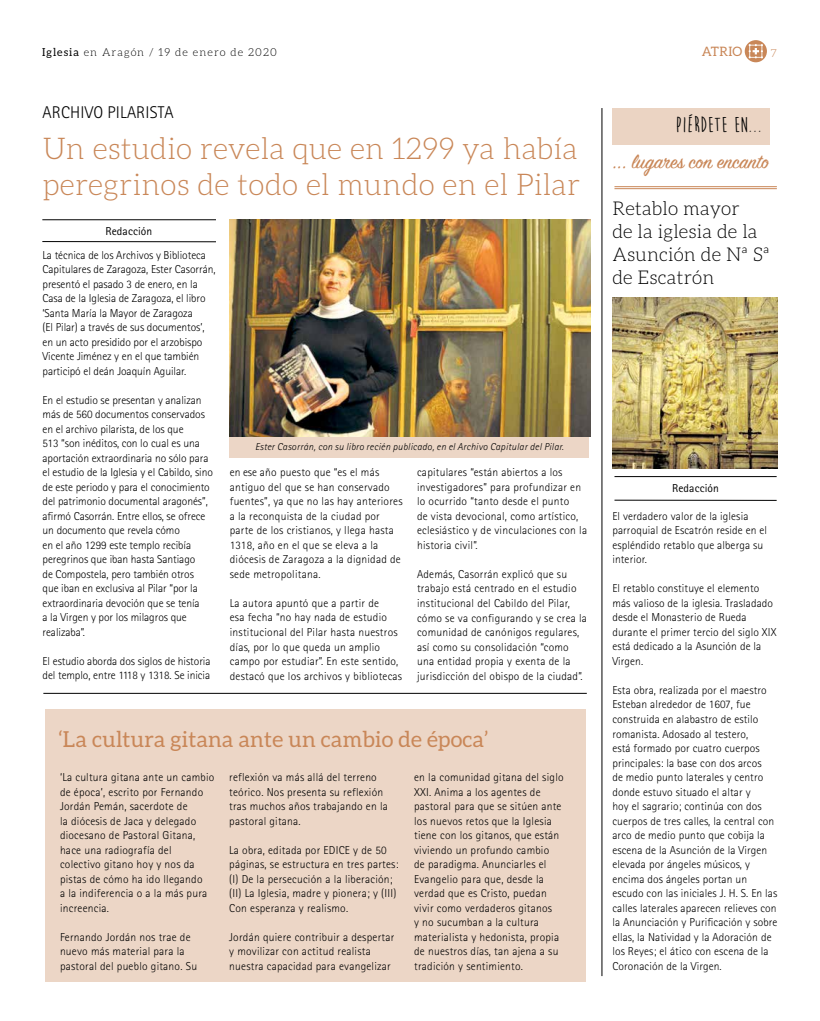
<style>
.page{position:relative;width:820px;height:1021px;background:#fff}
.page>*{position:absolute;margin:0;border:0;box-sizing:border-box;transform-origin:0 0}
.t1{font:300 30px/36px "Aleo";letter-spacing:.01em;color:#c98758}
.t2{font:22px "Aleo";letter-spacing:.01em;color:#c98758}
.t3{font:22px "Sign Painter House Script";color:#c98758}
.t4{font:700 22px "Moon Flower";letter-spacing:.02em;color:#000}
.t5{font:300 19px/23px "Aleo";letter-spacing:.01em;color:#000}
.t6{font:300 17px "Rotis Sans Serif";letter-spacing:.01em;color:#000}
.t7{font:13px "Aleo";letter-spacing:.01em;color:#c98758}
.t8{font:300 11.5px/14.5px "Rotis Sans Serif";letter-spacing:.02em;color:#000}
.t9{font:300 11.5px/14.5px "Rotis Sans Serif";letter-spacing:-.005em;color:#000}
.t10{font:11.5px "Rotis Sans Serif";letter-spacing:.01em;color:#000}
.t11{font:300 11px "Aleo";letter-spacing:.1em;color:#000}
.t12{font:300 11px "Aleo";color:#c98758}
.t13{font:italic 300 10px "Rotis Sans Serif";letter-spacing:.025em;color:#000}
.s1{font-weight:400}
</style>
<div class="page">
<div style="left:45px;top:709px;width:540px;height:272px;background:#ecd6c6"></div>
<svg style="left:744px;top:40px;width:22px;height:22px"></svg>
<div style="left:612px;top:108px;width:157px;height:36px;background:#ebd4c3"></div>
<img style="left:612px;top:297px;width:165px;height:171px">
<hr style="left:614px;top:186px;width:162px;height:1px;background:#c98758">
<hr style="left:614px;top:188px;width:162px;height:1px;background:#c98758">
<hr style="left:614px;top:476px;width:162px;height:1px;background:#000">
<hr style="left:614px;top:500px;width:162px;height:1px;background:#000">
<hr style="left:601px;top:108px;width:1px;height:868px;background:#000">
<hr style="left:43px;top:693px;width:543px;height:1px;background:#000">
<img style="left:230px;top:220px;width:360px;height:216px">
<hr style="left:42px;top:219px;width:174px;height:1px;background:#000">
<hr style="left:42px;top:241px;width:174px;height:1px;background:#000">
<div style="left:229px;top:437px;width:359px;height:20px;background:#ecd6c6"></div>
<p class="t11" style="left:42px;top:46px;width:236px"><span class="s1">Iglesia</span> en Aragón / 19 de enero de 2020</p>
<p class="t7" style="left:701px;top:44px;width:42px">ATRIO</p>
<p class="t12" style="left:770px;top:47px;width:8px">7</p>
<h3 class="t6" style="left:43px;top:103px;width:132px">ARCHIVO PILARISTA</h3>
<h1 class="t1" style="left:43px;top:131px;width:538px">Un estudio revela que en 1299 ya había peregrinos de todo el mundo en el Pilar</h1>
<p class="t10" style="left:105px;top:225px;width:48px">Redacción</p>
<p class="t9" style="left:43px;top:247px;width:174px">La técnica de los Archivos y Biblioteca Capitulares de Zaragoza, Ester Casorrán, presentó el pasado 3 de enero, en la Casa de la Iglesia de Zaragoza, el libro ‘Santa María la Mayor de Zaragoza<br>(El Pilar) a través de sus documentos’, en un acto presidido por el arzobispo Vicente Jiménez y en el que también participó el deán Joaquín Aguilar.</p>
<p class="t9" style="left:43px;top:392px;width:172px">En el estudio se presentan y analizan más de 560 documentos conservados en el archivo pilarista, de los que<br>513 “son inéditos, con lo cual es una aportación extraordinaria no sólo para el estudio de la Iglesia y el Cabildo, sino de este periodo y para el conocimiento del patrimonio documental aragonés”, afirmó Casorrán. Entre ellos, se ofrece un documento que revela cómo<br>en el año 1299 este templo recibía peregrinos que iban hasta Santiago<br>de Compostela, pero también otros<br>que iban en exclusiva al Pilar “por la extraordinaria devoción que se tenía<br>a la Virgen y por los milagros que realizaba”.</p>
<p class="t9" style="left:43px;top:654px;width:169px">El estudio aborda dos siglos de historia del templo, entre 1118 y 1318. Se inicia</p>
<p class="t13" style="left:255px;top:440px;width:310px">Ester Casorrán, con su libro recién publicado, en el Archivo Capitular del Pilar.</p>
<p class="t8" style="left:230px;top:465px;width:174px">en ese año puesto que “es el más antiguo del que se han conservado fuentes”, ya que no las hay anteriores a la reconquista de la ciudad por parte de los cristianos, y llega hasta<br>1318, año en el que se eleva a la diócesis de Zaragoza a la dignidad de sede metropolitana.</p>
<p class="t8" style="left:230px;top:596px;width:174px">La autora apuntó que a partir de<br>esa fecha “no hay nada de estudio institucional del Pilar hasta nuestros días, por lo que queda un amplio campo por estudiar”. En este sentido, destacó que los archivos y bibliotecas</p>
<p class="t8" style="left:417px;top:465px;width:171px">capitulares “están abiertos a los investigadores” para profundizar en lo ocurrido “tanto desde el punto<br>de vista devocional, como artístico, eclesiástico y de vinculaciones con la historia civil”.</p>
<p class="t8" style="left:417px;top:567px;width:171px">Además, Casorrán explicó que su trabajo está centrado en el estudio institucional del Cabildo del Pilar, cómo se va configurando y se crea la comunidad de canónigos regulares, así como su consolidación “como una entidad propia y exenta de la jurisdicción del obispo de la ciudad”.</p>
<h2 class="t2" style="left:59px;top:726px;width:431px">‘La cultura gitana ante un cambio de época’</h2>
<p class="t8" style="left:60px;top:769px;width:156px">‘La cultura gitana ante un cambio de época’, escrito por Fernando<br>Jordán Pemán, sacerdote de<br>la diócesis de Jaca y delegado diocesano de Pastoral Gitana, hace una radiografía del colectivo gitano hoy y nos da pistas de cómo ha ido llegando<br>a la indiferencia o a la más pura increencia.</p>
<p class="t8" style="left:60px;top:929px;width:138px">Fernando Jordán nos trae de nuevo más material para la pastoral del pueblo gitano. Su</p>
<p class="t8" style="left:229px;top:770px;width:160px">reflexión va más allá del terreno teórico. Nos presenta su reflexión tras muchos años trabajando en la pastoral gitana.</p>
<p class="t8" style="left:229px;top:842px;width:171px">La obra, editada por EDICE y de 50 páginas, se estructura en tres partes: (I) De la persecución a la liberación; (II) La Iglesia, madre y pionera; y (III)<br>Con esperanza y realismo.</p>
<p class="t8" style="left:229px;top:929px;width:166px">Jordán quiere contribuir a despertar y movilizar con actitud realista nuestra capacidad para evangelizar</p>
<p class="t8" style="left:414px;top:769px;width:151px">en la comunidad gitana del siglo<br>XXI. Anima a los agentes de pastoral para que se sitúen ante los nuevos retos que la Iglesia tiene con los gitanos, que están viviendo un profundo cambio<br>de paradigma. Anunciarles el<br>Evangelio para que, desde la verdad que es Cristo, puedan vivir como verdaderos gitanos<br>y no sucumban a la cultura materialista y hedonista, propia de nuestros días, tan ajena a su tradición y sentimiento.</p>
<h2 class="t4" style="left:675px;top:113px;width:88px">PIÉRDETE EN...</h2>
<h2 class="t3" style="left:612px;top:148px;width:158px">... lugares con encanto</h2>
<h3 class="t5" style="left:612px;top:196px;width:159px">Retablo mayor<br>de la iglesia de la<br>Asunción de Nª Sª de Escatrón</h3>
<p class="t10" style="left:671px;top:481px;width:48px">Redacción</p>
<p class="t8" style="left:612px;top:508px;width:156px">El verdadero valor de la iglesia parroquial de Escatrón reside en el espléndido retablo que alberga su interior.</p>
<p class="t8" style="left:612px;top:581px;width:165px">El retablo constituye el elemento más valioso de la iglesia. Trasladado desde el Monasterio de Rueda durante el primer tercio del siglo XIX está dedicado a la Asunción de la<br>Virgen.</p>
<p class="t8" style="left:612px;top:682px;width:166px">Esta obra, realizada por el maestro Esteban alrededor de 1607, fue construida en alabastro de estilo romanista. Adosado al testero,<br>está formado por cuatro cuerpos principales: la base con dos arcos<br>de medio punto laterales y centro donde estuvo situado el altar y<br>hoy el sagrario; continúa con dos cuerpos de tres calles, la central con arco de medio punto que cobija la escena de la Asunción de la Virgen elevada por ángeles músicos, y encima dos ángeles portan un escudo con las iniciales J. H. S. En las calles laterales aparecen relieves con la Anunciación y Purificación y sobre ellas, la Natividad y la Adoración de los Reyes; el ático con escena de la Coronación de la Virgen.</p>
</div>
